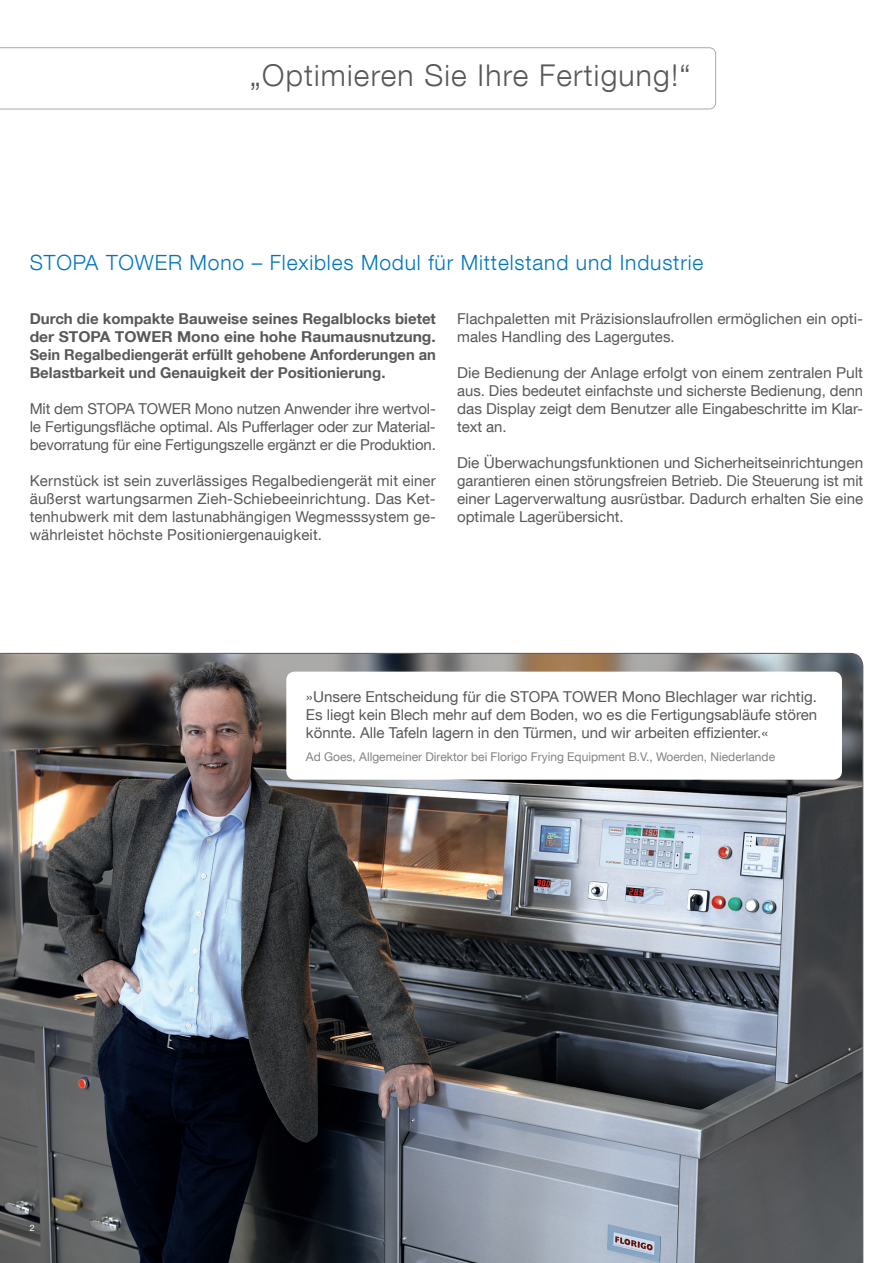
<style>
.page{position:relative;width:893px;height:1263px;background:#fff}
.page>*{position:absolute;margin:0;border:0;box-sizing:border-box;transform-origin:0 0}
.Nomal_-_Headline{font:300 30px "Helvetica Neue LT Com";letter-spacing:.04em;color:#57585a}
.Nomal_-_Headline-2{font:300 21px "Helvetica Neue LT Com";letter-spacing:.04em;color:#0076be}
.Normal_-_Textanfang{font:15px/18px "Helvetica Neue LT Com";color:#57585a;text-align:justify}
.Normal_-_Textanfang-2{font:700 15px/18px "Helvetica Neue LT Com";color:#57585a;text-align:justify}
.Normal_-_Textanfang-3{font:15px/18px "Helvetica Neue LT Com";color:#57585a;text-align:justify;scale:1.04 1}
.t1{font:12px "Helvetica Neue LT Com";color:#808285}
.Normal_-_Textanfang-4{font:9px "Helvetica Neue LT Com";color:#fff}
</style>
<div class="page">
<img style="left:0;top:653px;width:863px;height:610px">
<div style="left:286px;top:672px;width:556px;height:108px;background:#fff;border-radius:9px"></div>
<svg style="left:0;top:47px;width:716px;height:62px"></svg>
<p class="Nomal_-_Headline" style="left:250px;top:57px;width:442px">„Optimieren Sie Ihre Fertigung!“</p>
<p class="Nomal_-_Headline-2" style="left:30px;top:250px;width:675px">STOPA TOWER Mono – Flexibles Modul für Mittelstand und Industrie</p>
<p class="Normal_-_Textanfang-2" style="left:30px;top:309px;width:408px">Durch die kompakte Bauweise seines Regalblocks bietet der STOPA TOWER Mono eine hohe Raumausnutzung.<br>Sein Regalbediengerät erfüllt gehobene Anforderungen an Belastbarkeit und Genauigkeit der Positionierung.</p>
<p class="Normal_-_Textanfang" style="left:30px;top:399px;width:408px">Mit dem STOPA TOWER Mono nutzen Anwender ihre wertvol&shy;le Fertigungsfläche optimal. Als Pufferlager oder zur Material&shy;bevorratung für eine Fertigungszelle ergänzt er die Produktion.</p>
<p class="Normal_-_Textanfang" style="left:30px;top:471px;width:408px">Kernstück ist sein zuverlässiges Regalbediengerät mit einer äußerst wartungsarmen Zieh-Schiebeeinrichtung. Das Ket&shy;tenhubwerk mit dem lastunabhängigen Wegmesssystem ge&shy;währleistet höchste Positioniergenauigkeit.</p>
<p class="Normal_-_Textanfang" style="left:457px;top:309px;width:408px">Flachpaletten mit Präzisionslaufrollen ermöglichen ein opti&shy;males Handling des Lagergutes.</p>
<p class="Normal_-_Textanfang-3" style="left:457px;top:363px;width:392px">Die Bedienung der Anlage erfolgt von einem zentralen Pult aus. Dies bedeutet einfachste und sicherste Bedienung, denn das Display zeigt dem Benutzer alle Eingabeschritte im Klar&shy;text an.</p>
<p class="Normal_-_Textanfang" style="left:457px;top:453px;width:408px">Die Überwachungsfunktionen und Sicherheitseinrichtungen garantieren einen störungsfreien Betrieb. Die Steuerung ist mit einer Lagerverwaltung ausrüstbar. Dadurch erhalten Sie eine optimale Lagerübersicht.</p>
<p class="Normal_-_Textanfang-4" style="left:30px;top:1222px;width:7px">2</p>
<p class="Normal_-_Textanfang" style="left:306px;top:687px;width:513px">»Unsere Entscheidung für die STOPA TOWER Mono Blechlager war richtig.<br>Es liegt kein Blech mehr auf dem Boden, wo es die Fertigungsabläufe stören könnte. Alle Tafeln lagern in den Türmen, und wir arbeiten effizienter.«</p>
<p class="t1" style="left:306px;top:749px;width:471px">Ad Goes, Allgemeiner Direktor bei Florigo Frying Equipment B.V., Woerden, Niederlande</p>
</div>
